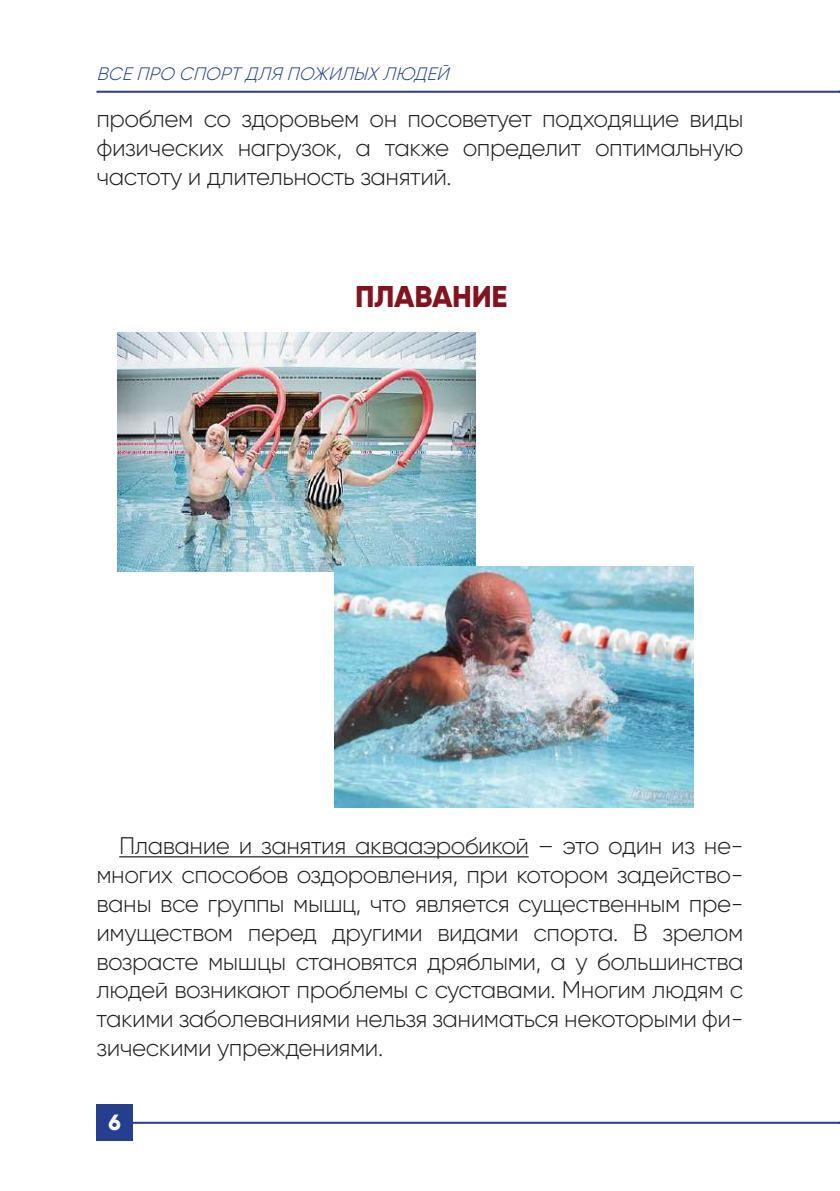
<style>
.page{position:relative;width:840px;height:1191px;background:#fff}
.page>*{position:absolute;margin:0;border:0;box-sizing:border-box;transform-origin:0 0}
.t1{font:800 30px "Gilroy";letter-spacing:-.01em;color:#81141f}
.t2{font:300 24px/28.8px "Gilroy";letter-spacing:-.02em;color:#231f20;text-align:justify}
.t3{font:800 22px "Gilroy";color:#fff}
.t4{font:italic 300 18px "Gilroy";color:#253f8e}
</style>
<div class="page">
<hr style="left:126px;top:1121px;width:713px;height:2px;background:#253f8e">
<div style="left:96px;top:1104px;width:37px;height:37px;background:#253f8e"></div>
<hr style="left:96px;top:91px;width:743px;height:2px;background:#253f8e">
<hr style="left:119px;top:856px;width:409px;height:1px;background:#231f20">
<img style="left:118px;top:333px;width:357px;height:238px">
<img style="left:334px;top:566px;width:358px;height:241px">
<p class="t4" style="left:96px;top:63px;width:359px">ВСЕПРО СПОРТДЛЯ ПОЖИЛЫХЛЮДЕЙ</p>
<p class="t2" style="left:96px;top:104px;width:648px">проблем со здоровьем он посоветует подходящие виды физических нагрузок, а также определит оптимальную частоту и длительность занятий.</p>
<p class="t1" style="left:355px;top:278px;width:154px">ПЛАВАНИЕ</p>
<p class="t2" style="left:96px;top:831px;width:648px;text-indent:23px">Плавание и занятия аквааэробикой – это один из не&shy;многих способов оздоровления, при котором задейство&shy;ваны все группы мышц, что является существенным пре&shy;имуществом перед другими видами спорта. В зрелом возрасте мышцы становятся дряблыми, а у большинства людей возникают проблемы с суставами. Многим людям с такими заболеваниями нельзя заниматься некоторыми фи&shy;зическими упреждениями.</p>
<p class="t3" style="left:109px;top:1108px;width:14px">6</p>
</div>
